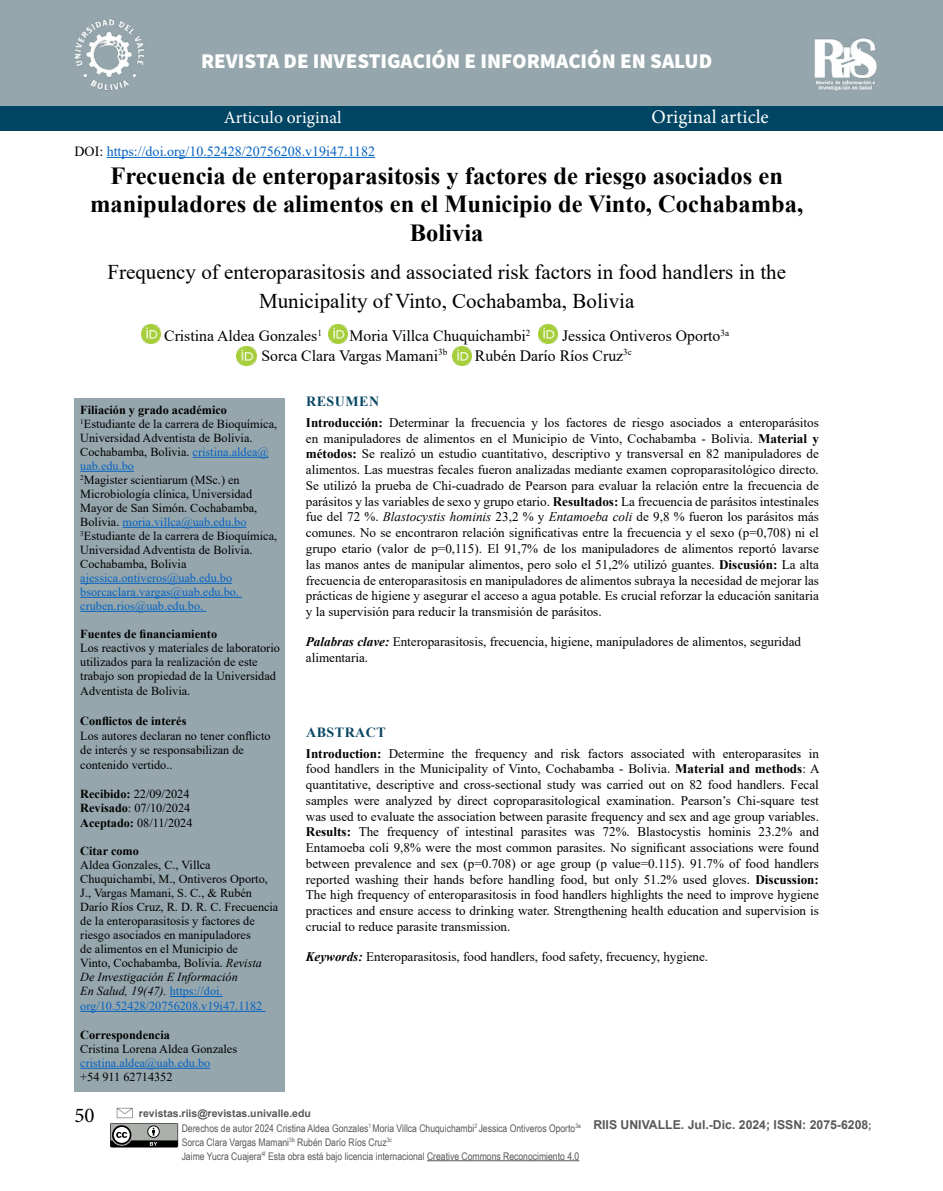
<style>
.page{position:relative;width:943px;height:1191px;background:#fff}
.page>*{position:absolute;margin:0;border:0;box-sizing:border-box;transform-origin:0 0}
.t1{font:700 24.5px/28.5px "Times New Roman";color:#000;text-align:center}
.t2{font:21px/28.9px "Times New Roman";color:#000;text-align:center}
.t3{font:900 21px "Source Sans Pro";color:#fff}
.t4{font:21px "Minion Pro";color:#000}
.t5{font:19.25px "Minion Pro";color:#fff}
.t6{font:17.5px "Minion Pro";color:#fff}
.t7{font:15.75px "Times New Roman";color:#000}
.t8{font:14px "Times New Roman";color:#0563c1}
.t9{font:700 14px "Times New Roman";letter-spacing:.035em;color:#094663}
.t10{font:13.12px/15.8px "Times New Roman";color:#000;text-align:justify}
.t11{font:12.25px/14px "Times New Roman";color:#000}
.t12{font:12.25px/14px "Times New Roman";color:#0563c1}
.t13{font:700 12.25px "Arial";color:#585856}
.t14{font:700 12.25px "Times New Roman";color:#000}
.t15{font:10.5px/14px "Arial Narrow";color:#585856}
.t16{font:700 10.5px "Arial";color:#585856}
.s1{color:#000}
.s2{font-weight:700}
.s3{color:#0563c1}
.s4{font-style:italic}
.s5{font-weight:700;font-style:italic}
.s6{font-size:10.5px}
</style>
<div class="page">
<hr style="left:107px;top:157px;width:268px;height:1px;background:#0563c1">
<img style="left:141px;top:324px;width:19px;height:20px">
<img style="left:237px;top:346px;width:19px;height:20px">
<img style="left:328px;top:324px;width:19px;height:20px">
<img style="left:452px;top:346px;width:20px;height:20px">
<img style="left:538px;top:324px;width:20px;height:20px">
<div style="left:74px;top:398px;width:211px;height:693px;background:#95a6ac"></div>
<hr style="left:193px;top:457px;width:76px;height:1px;background:#0563c1">
<hr style="left:80px;top:471px;width:54px;height:1px;background:#0563c1">
<hr style="left:122px;top:527px;width:124px;height:1px;background:#0563c1">
<hr style="left:80px;top:583px;width:152px;height:1px;background:#0563c1">
<hr style="left:80px;top:597px;width:162px;height:1px;background:#0563c1">
<hr style="left:80px;top:611px;width:126px;height:1px;background:#0563c1">
<hr style="left:170px;top:996px;width:52px;height:1px;background:#0563c1">
<hr style="left:80px;top:1011px;width:185px;height:1px;background:#0563c1">
<hr style="left:80px;top:1068px;width:130px;height:1px;background:#0563c1">
<div style="left:0;top:0;width:943px;height:125px;background:#95a6ac"></div>
<div style="left:0;top:107px;width:943px;height:24px;background:#004563"></div>
<img style="left:75px;top:19px;width:69px;height:72px">
<img style="left:814px;top:38px;width:63px;height:53px">
<hr style="left:427px;top:1160px;width:152px;height:1px;background:#585856">
<svg style="left:110px;top:1107px;width:68px;height:40px"></svg>
<h2 class="t3" style="left:201px;top:47px;width:512px">REVISTA DE INVESTIGACIÓN E INFORMACIÓN EN SALUD</h2>
<h3 class="t6" style="left:224px;top:106px;width:119px">Articulo original</h3>
<h3 class="t5" style="left:651px;top:104px;width:119px">Original article</h3>
<p class="t8" style="left:74px;top:141px;width:302px"><span class="s1">DOI:</span> https://doi.org/10.52428/20756208.v19i47.1182</p>
<h1 class="t1" style="left:90px;top:161px;width:714px">Frecuencia de enteroparasitosis y factores de riesgo asociados en manipuladores de alimentos en el Municipio de Vinto, Cochabamba,<br>Bolivia</h1>
<h2 class="t2" style="left:107px;top:257px;width:680px">Frequency of enteroparasitosis and associated risk factors in food handlers in the<br>Municipality of Vinto, Cochabamba, Bolivia</h2>
<p class="t7" style="left:164px;top:325px;width:159px">Cristina Aldea Gonzales<sup>1</sup></p>
<p class="t7" style="left:349px;top:325px;width:182px">Moria Villca Chuquichambi<sup>2</sup></p>
<p class="t7" style="left:562px;top:325px;width:169px">Jessica Ontiveros Oporto<sup>3a</sup></p>
<p class="t7" style="left:261px;top:344px;width:187px">Sorca Clara Vargas Mamani<sup>3b</sup></p>
<p class="t7" style="left:475px;top:344px;width:158px">Rubén Darío Ríos Cruz<sup>3c</sup></p>
<p class="t11" style="left:80px;top:402px;width:198px"><span class="s2">Filiación y grado académico </span><sup>1</sup>Estudiante de la carrera de Bioquímica, Universidad Adventista de Bolivia.<br>Cochabamba, Bolivia. <span class="s3">cristina.aldea@ uab.edu.bo<br></span><sup>2</sup>Magister scientiarum (MSc.) en Microbiología clínica, Universidad Mayor de San Simón. Cochabamba, Bolivia. <span class="s3">moria.villca@uab.edu.bo </span><sup>3</sup>Estudiante de la carrera de Bioquímica, Universidad Adventista de Bolivia.<br>Cochabamba, Bolivia</p>
<p class="t12" style="left:80px;top:570px;width:160px">ajessica.ontiveros@uab.edu.bo bsorcaclara.vargas@uab.edu.bo. cruben.rios@uab.edu.bo.</p>
<p class="t14" style="left:80px;top:625px;width:138px">Fuentes de financiamiento</p>
<p class="t11" style="left:80px;top:640px;width:201px">Los reactivos y materiales de laboratorio utilizados para la realización de este trabajo son propiedad de la Universidad Adventista de Bolivia.</p>
<p class="t14" style="left:80px;top:711px;width:108px">Conflictos de interés</p>
<p class="t11" style="left:80px;top:727px;width:192px;line-height:14.9px">Los autores declaran no tener conflicto de interés y se responsabilizan de contenido vertido..</p>
<p class="t11" style="left:80px;top:786px;width:114px"><span class="s2">Recibido:</span> 22/09/2024<br><span class="s2">Revisado</span>: 07/10/2024<br><span class="s2">Aceptado:</span> 08/11/2024</p>
<p class="t14" style="left:80px;top:842px;width:60px">Citar como</p>
<p class="t11" style="left:80px;top:857px;width:200px">Aldea Gonzales, C., Villca Chuquichambi, M., Ontiveros Oporto, J., Vargas Mamani, S. C., &amp; Rubén Darío Ríos Cruz, R. D. R. C. Frecuencia de la enteroparasitosis y factores de riesgo asociados en manipuladores<br>de alimentos en el Municipio de<br>Vinto, Cochabamba, Bolivia. <span class="s4">Revista De Investigación E Información<br>En Salud, 19(47).</span> <span class="s3">https://doi. org/10.52428/20756208.v19i47.1182</span></p>
<p class="t14" style="left:80px;top:1026px;width:91px">Correspondencia</p>
<p class="t11" style="left:80px;top:1041px;width:158px">Cristina Lorena Aldea Gonzales</p>
<p class="t12" style="left:80px;top:1055px;width:132px">cristina.aldea@uab.edu.bo</p>
<p class="t11" style="left:80px;top:1069px;width:94px">+54 911 62714352</p>
<p class="t9" style="left:306px;top:391px;width:74px">RESUMEN</p>
<p class="t10" style="left:306px;top:414px;width:514px"><span class="s2">Introducción:</span> Determinar la frecuencia y los factores de riesgo asociados a enteroparásitos en manipuladores de alimentos en el Municipio de Vinto, Cochabamba - Bolivia. <span class="s2">Material y métodos:</span> Se realizó un estudio cuantitativo, descriptivo y transversal en 82 manipuladores de alimentos. Las muestras fecales fueron analizadas mediante examen coproparasitológico directo.<br>Se utilizó la prueba de Chi-cuadrado de Pearson para evaluar la relación entre la frecuencia de parásitos y las variables de sexo y grupo etario. <span class="s2">Resultados:</span> La frecuencia de parásitos intestinales fue del 72 %. <span class="s4">Blastocystis hominis</span> 23,2 % y <span class="s4">Entamoeba coli</span> de 9,8 % fueron los parásitos más comunes. No se encontraron relación significativas entre la frecuencia y el sexo (p=0,708) ni el grupo etario (valor de p=0,115). El 91,7% de los manipuladores de alimentos reportó lavarse las manos antes de manipular alimentos, pero solo el 51,2% utilizó guantes. <span class="s2">Discusión:</span> La alta frecuencia de enteroparasitosis en manipuladores de alimentos subraya la necesidad de mejorar las prácticas de higiene y asegurar el acceso a agua potable. Es crucial reforzar la educación sanitaria y la supervisión para reducir la transmisión de parásitos.</p>
<p class="t10" style="left:306px;top:633px;width:496px"><span class="s5">Palabras clave:</span> Enteroparasitosis, frecuencia, higiene, manipuladores de alimentos, seguridad alimentaria.</p>
<p class="t9" style="left:306px;top:722px;width:81px">ABSTRACT</p>
<p class="t10" style="left:306px;top:745px;width:515px"><span class="s2">Introduction:</span> Determine the frequency and risk factors associated with enteroparasites in food handlers in the Municipality of Vinto, Cochabamba - Bolivia. <span class="s2">Material and methods</span>: A quantitative, descriptive and cross-sectional study was carried out on 82 food handlers. Fecal samples were analyzed by direct coproparasitological examination. Pearson’s Chi-square test was used to evaluate the association between parasite frequency and sex and age group variables.<br><span class="s2">Results:</span> The frequency of intestinal parasites was 72%. Blastocystis hominis 23.2% and Entamoeba coli 9,8% were the most common parasites. No significant associations were found between prevalence and sex (p=0.708) or age group (p value=0.115). 91.7% of food handlers reported washing their hands before handling food, but only 51.2% used gloves. <span class="s2">Discussion:<br></span>The high frequency of enteroparasitosis in food handlers highlights the need to improve hygiene practices and ensure access to drinking water. Strengthening health education and supervision is crucial to reduce parasite transmission.</p>
<p class="t10" style="left:306px;top:948px;width:404px"><span class="s5">Keywords:</span> Enteroparasitosis, food handlers, food safety, frecuency, hygiene.</p>
<h2 class="t4" style="left:74px;top:1101px;width:22px">50</h2>
<p class="t13" style="left:508px;top:1111px;width:312px">RIIS UNIVALLE. Jul-Dic 19(47), 2024; ISSN: 2075-6208</p>
<p class="t16" style="left:139px;top:1105px;width:173px">revistas.riis@revistas.univalle.edu</p>
<p class="t15" style="left:182px;top:1120px;width:401px">Derechos de autor 2024 Cristina Aldea Gonzales<sup>1</sup> Moria Villca Chuquichambi<sup>2</sup> Jessica Ontiveros Oporto<sup>3a<br></sup>Sorca Clara Vargas Mamani<sup>3b</sup> Rubén Darío Ríos Cruz<sup>3c<br></sup>Jaime Yucra Cuajera<sup>4f</sup> Esta obra está bajo licencia internacional Creative Commons Reconocimiento 4.0</p>
<p class="t13" style="left:593px;top:1116px;width:280px">RIIS UNIVALLE. Jul.-Dic. 2024; ISSN: 2075-6208<span class="s6">;</span></p>
</div>
